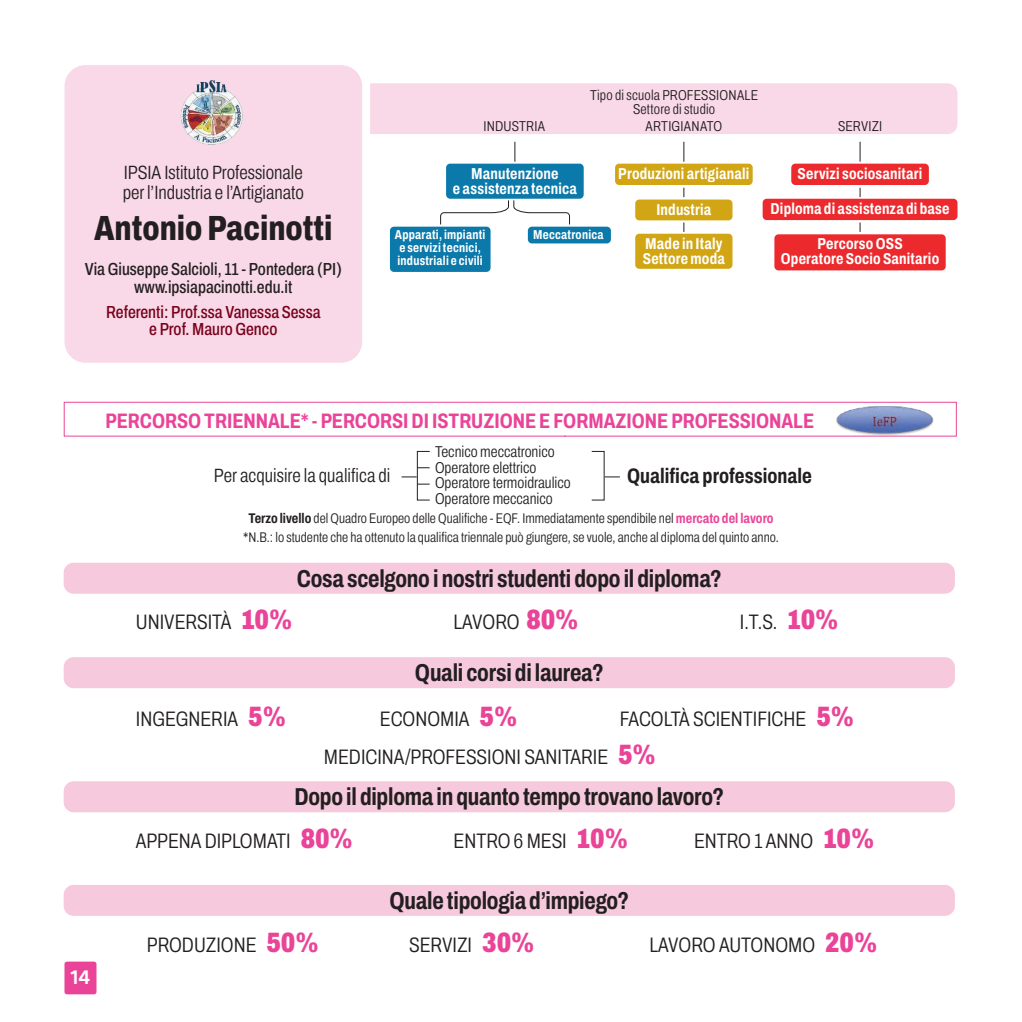
<style>
.page{position:relative;width:1022px;height:1022px;background:#fff}
.page>*{position:absolute;margin:0;border:0;box-sizing:border-box;transform-origin:0 0}
.t1{font:800 35px "Archivo Condensed";color:#231f20}
.t2{font:700 24.5px "Archivo Condensed";letter-spacing:-.01em;color:#231f20}
.t3{font:300 21px/37.6px "Archivo Condensed";color:#231f20}
.t4{font:700 21px "Archivo Condensed";color:#ea4498}
.t5{font:700 21px "Archivo Condensed";color:#231f20}
.t6{font:500 21px "Klavika";color:#fff}
.t7{font:300 19.25px/19.2px "Archivo Condensed";color:#231f20}
.t8{font:500 17.5px/17.5px "Archivo Condensed";color:#231f20;text-align:center}
.t9{font:500 17.5px/17.5px "Archivo Condensed";color:#79011d;text-align:center}
.t10{font:700 15.75px/15px "Archivo Condensed";letter-spacing:.015em;color:#fff;text-align:center}
.t11{font:300 15.75px/15.8px "Archivo Condensed";color:#231f20}
.t12{font:300 14.35px/14px "Archivo Condensed";letter-spacing:.015em;color:#231f20;text-align:center}
.t13{font:300 14px/18.4px "Archivo Condensed";color:#231f20;text-align:center}
.t14{font:700 12.95px/13px "Archivo Condensed";letter-spacing:.02em;color:#fff}
.s1{font-weight:700}
.s2{font-weight:700;color:#ea4498}
.s3{font-weight:900;font-size:28px;color:#ea4498}
</style>
<div class="page">
<div style="left:64px;top:962px;width:32px;height:32px;background:#ea4498;border-radius:2px"></div>
<div style="left:370px;top:83px;width:587px;height:51px;background:#f9d9e7"></div>
<div style="left:64px;top:65px;width:298px;height:298px;background:#f9d9e7;border-radius:21px"></div>
<div style="left:446px;top:164px;width:138px;height:35px;background:#0b79a9;border-radius:4px"></div>
<div style="left:615px;top:164px;width:138px;height:21px;background:#d1a513;border-radius:4px"></div>
<div style="left:791px;top:164px;width:138px;height:21px;background:#ec2a2d;border-radius:4px"></div>
<div style="left:774px;top:234px;width:172px;height:36px;background:#ec2a2d;border-radius:4px"></div>
<div style="left:763px;top:199px;width:194px;height:21px;background:#ec2a2d;border-radius:4px"></div>
<div style="left:635px;top:234px;width:97px;height:35px;background:#d1a513;border-radius:4px"></div>
<div style="left:635px;top:200px;width:97px;height:20px;background:#d1a513;border-radius:4px"></div>
<div style="left:390px;top:227px;width:101px;height:45px;background:#0b79a9;border-radius:4px"></div>
<div style="left:528px;top:227px;width:83px;height:16px;background:#0b79a9;border-radius:4px"></div>
<svg style="left:514px;top:142px;width:1px;height:20px"></svg>
<svg style="left:683px;top:142px;width:1px;height:20px"></svg>
<svg style="left:860px;top:142px;width:1px;height:20px"></svg>
<img style="left:180px;top:80px;width:63px;height:65px">
<svg style="left:440px;top:200px;width:130px;height:25px"></svg>
<svg style="left:63px;top:401px;width:894px;height:36px"></svg>
<img style="left:836px;top:405px;width:99px;height:31px">
<div style="left:64px;top:563px;width:891px;height:31px;background:#f7c9dd;border-radius:10px"></div>
<div style="left:64px;top:781px;width:891px;height:31px;background:#f7c9dd;border-radius:10px"></div>
<div style="left:64px;top:885px;width:891px;height:31px;background:#f7c9dd;border-radius:10px"></div>
<div style="left:64px;top:657px;width:891px;height:31px;background:#f7c9dd;border-radius:10px"></div>
<div style="left:417px;top:451px;width:13px;height:49px;border:1px solid #231f20"></div>
<svg style="left:402px;top:476px;width:15px;height:1px"></svg>
<svg style="left:417px;top:467px;width:13px;height:1px"></svg>
<svg style="left:417px;top:484px;width:13px;height:1px"></svg>
<svg style="left:605px;top:476px;width:15px;height:1px"></svg>
<p class="t7" style="left:123px;top:163px;width:183px">IPSIA Istituto Professionale per l’Industria e l’Artigianato</p>
<h1 class="t1" style="left:94px;top:202px;width:240px">Antonio Pacinotti</h1>
<p class="t8" style="left:85px;top:261px;width:259px">Via Giuseppe Salcioli, 11 - Pontedera (PI) www.ipsiapacinotti.edu.it</p>
<p class="t9" style="left:106px;top:303px;width:216px">Referenti: Prof.ssa Vanessa Sessa e Prof. Mauro Genco</p>
<p class="t12" style="left:590px;top:88px;width:169px">Tipo di scuola PROFESSIONALE<br>Settore di studio</p>
<p class="t12" style="left:483px;top:119px;width:63px">INDUSTRIA</p>
<p class="t12" style="left:645px;top:119px;width:78px">ARTIGIANATO</p>
<p class="t12" style="left:838px;top:119px;width:46px">SERVIZI</p>
<p class="t10" style="left:453px;top:166px;width:125px">Manutenzione<br>e assistenza tecnica</p>
<p class="t10" style="left:618px;top:166px;width:133px">Produzioni artigianali</p>
<p class="t10" style="left:798px;top:166px;width:126px">Servizi sociosanitari</p>
<p class="t14" style="left:395px;top:228px;width:92px">Apparati, impianti e servizi tecnici, industriali e civili</p>
<p class="t14" style="left:533px;top:228px;width:72px">Meccatronica</p>
<p class="t10" style="left:656px;top:202px;width:56px">Industria</p>
<p class="t10" style="left:643px;top:236px;width:84px;text-align:left">Made in Italy<br>Settore moda</p>
<p class="t10" style="left:770px;top:201px;width:180px">Diploma di assistenza di base</p>
<p class="t10" style="left:781px;top:236px;width:160px">Percorso OSS<br>Operatore Socio Sanitario</p>
<p class="t4" style="left:106px;top:405px;width:710px">PERCORSO TRIENNALE* - PERCORSI DI ISTRUZIONE E FORMAZIONE PROFESSIONALE</p>
<p class="t11" style="left:435px;top:444px;width:137px">Tecnico meccatronico<br>Operatore elettrico<br>Operatore termoidraulico<br>Operatore meccanico</p>
<p class="t13" style="left:243px;top:509px;width:537px"><span class="s1">Terzo livello</span> del Quadro Europeo delle Qualifiche - EQF. Immediatamente spendibile nel <span class="s2">mercato del lavoro </span>*N.B.: lo studente che ha ottenuto la qualifica triennale può giungere, se vuole, anche al diploma del quinto anno.</p>
<p class="t7" style="left:214px;top:466px;width:178px">Per acquisire la qualifica di</p>
<p class="t5" style="left:627px;top:460px;width:186px">Qualifica professionale</p>
<p class="t2" style="left:297px;top:560px;width:426px">Cosa scelgono i nostri studenti dopo il diploma?</p>
<p class="t3" style="left:136px;top:603px;width:158px">UNIVERSITÀ <span class="s3">10%</span></p>
<p class="t3" style="left:454px;top:603px;width:126px">LAVORO <span class="s3">80%</span></p>
<p class="t3" style="left:740px;top:603px;width:100px">I.T.S. <span class="s3">10%</span></p>
<p class="t2" style="left:415px;top:654px;width:190px">Quali corsi di laurea?</p>
<p class="t3" style="left:136px;top:700px;width:152px">INGEGNERIA <span class="s3">5%</span></p>
<p class="t3" style="left:380px;top:700px;width:139px">ECONOMIA <span class="s3">5%</span></p>
<p class="t3" style="left:324px;top:700px;width:532px;text-indent:296px">FACOLTÀ SCIENTIFICHE <span class="s3">5%<br></span>MEDICINA/PROFESSIONI SANITARIE <span class="s3">5%</span></p>
<p class="t2" style="left:294px;top:778px;width:431px">Dopo il diploma in quanto tempo trovano lavoro?</p>
<p class="t3" style="left:136px;top:822px;width:218px">APPENA DIPLOMATI <span class="s3">80%</span></p>
<p class="t3" style="left:454px;top:822px;width:176px">ENTRO 6 MESI <span class="s3">10%</span></p>
<p class="t3" style="left:694px;top:822px;width:182px">ENTRO 1 ANNO <span class="s3">10%</span></p>
<p class="t2" style="left:389px;top:882px;width:241px">Quale tipologia d’impiego?</p>
<p class="t6" style="left:71px;top:965px;width:21px">14</p>
<p class="t3" style="left:147px;top:925px;width:173px">PRODUZIONE <span class="s3">50%</span></p>
<p class="t3" style="left:409px;top:925px;width:127px">SERVIZI <span class="s3">30%</span></p>
<p class="t3" style="left:650px;top:925px;width:229px">LAVORO AUTONOMO <span class="s3">20%</span></p>
</div>
